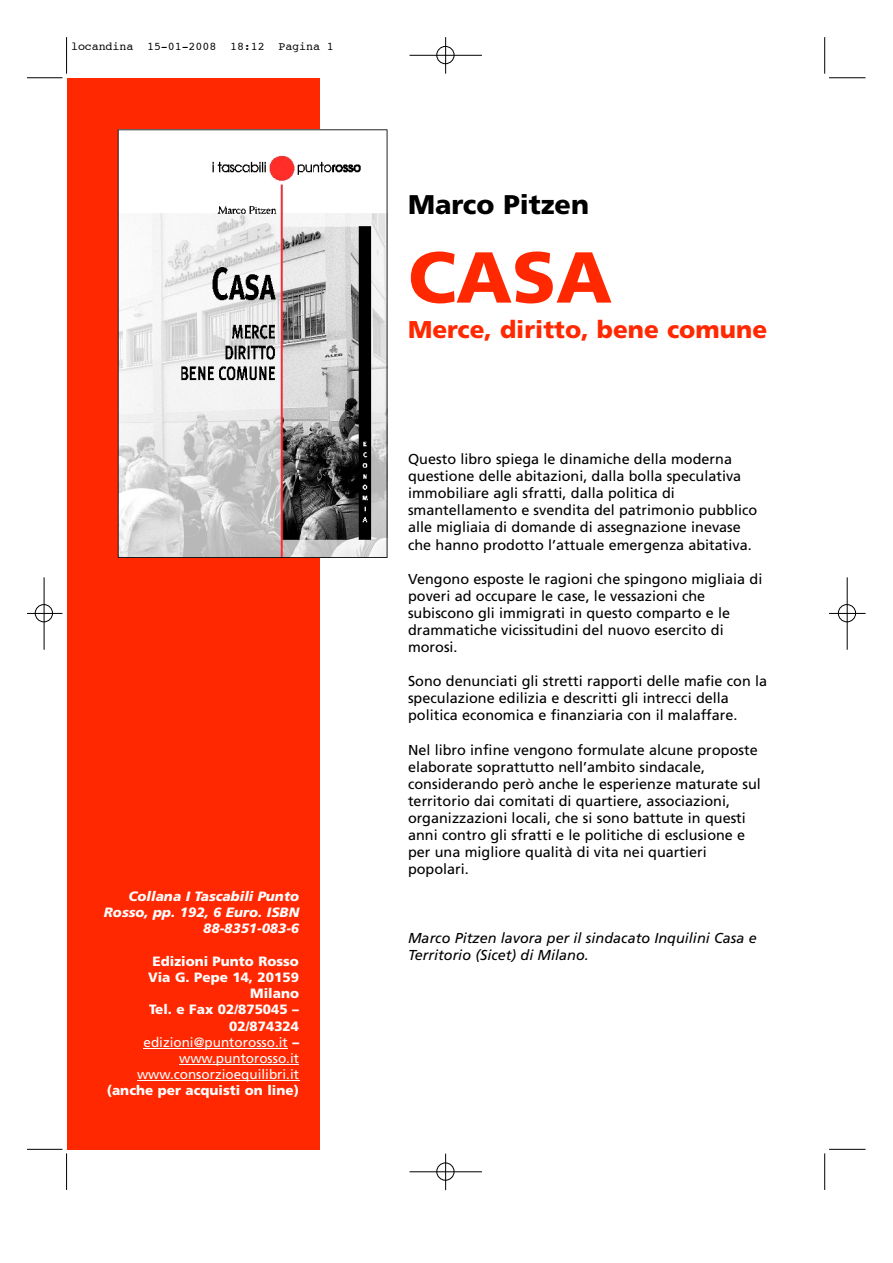
<style>
.page{position:relative;width:893px;height:1263px;background:#fff}
.page>*{position:absolute;margin:0;border:0;box-sizing:border-box;transform-origin:0 0}
.t1{font:900 72px "Frutiger";color:#ff2800}
.t2{font:900 27px "Frutiger";color:#000}
.t3{font:900 24.3px "Frutiger";color:#ff2800}
.t4{font:14.4px/17.1px "Frutiger";color:#000}
.t5{font:italic 14.4px/17.1px "Frutiger";color:#000}
.t6{font:900 13.5px/16.2px "Frutiger";color:#fff;text-align:right}
.t7{font:italic 900 13.5px/16.2px "Frutiger";color:#fff;text-align:right}
.t8{font:11.7px "Courier";letter-spacing:-.01em;color:#000}
.s1{font-weight:400}
</style>
<div class="page">
<div style="left:67px;top:78px;width:252px;height:1071px;background:#ff2800"></div>
<svg style="left:118px;top:129px;width:269px;height:429px;background:#c9c7c7"></svg>
<hr style="left:143px;top:1048px;width:105px;height:1px;background:#fff">
<hr style="left:248px;top:1048px;width:40px;height:1px;background:#fff">
<hr style="left:179px;top:1064px;width:34px;height:1px;background:#fff">
<hr style="left:212px;top:1064px;width:47px;height:1px;background:#fff">
<hr style="left:259px;top:1064px;width:40px;height:1px;background:#fff">
<hr style="left:137px;top:1080px;width:34px;height:1px;background:#fff">
<hr style="left:170px;top:1080px;width:45px;height:1px;background:#fff">
<hr style="left:215px;top:1080px;width:84px;height:1px;background:#fff">
<hr style="left:27px;top:78px;width:35px;height:1px;background:#000">
<hr style="left:66px;top:37px;width:1px;height:37px;background:#000">
<hr style="left:829px;top:78px;width:36px;height:1px;background:#000">
<hr style="left:824px;top:37px;width:1px;height:37px;background:#000">
<hr style="left:27px;top:1149px;width:35px;height:1px;background:#000">
<hr style="left:66px;top:1153px;width:1px;height:37px;background:#000">
<hr style="left:829px;top:1149px;width:36px;height:1px;background:#000">
<hr style="left:824px;top:1153px;width:1px;height:37px;background:#000">
<hr style="left:409px;top:55px;width:73px;height:1px;background:#000">
<hr style="left:445px;top:37px;width:1px;height:37px;background:#000">
<svg style="left:435px;top:45px;width:20px;height:20px"></svg>
<hr style="left:409px;top:1172px;width:73px;height:1px;background:#000">
<hr style="left:445px;top:1154px;width:1px;height:36px;background:#000">
<svg style="left:435px;top:1162px;width:20px;height:20px"></svg>
<hr style="left:829px;top:613px;width:36px;height:1px;background:#000">
<hr style="left:846px;top:577px;width:1px;height:73px;background:#000">
<svg style="left:837px;top:603px;width:19px;height:20px"></svg>
<hr style="left:27px;top:613px;width:35px;height:1px;background:#000">
<hr style="left:44px;top:577px;width:1px;height:73px;background:#000">
<svg style="left:34px;top:603px;width:20px;height:20px"></svg>
<p class="t8" style="left:71px;top:41px;width:264px">locandina 15-01-2008 18:12 Pagina 1</p>
<p class="t7" style="left:104px;top:889px;width:197px">Collana I Tascabili Punto<br>Rosso, pp. 192, 6 Euro. ISBN<br>88-8351-083-6</p>
<p class="t6" style="left:137px;top:954px;width:164px">Edizioni Punto Rosso<br>Via G. Pepe 14, 20159<br>Milano<br>Tel. e Fax 02/875045 –<br>02/874324 <span class="s1">edizioni@puntorosso.it</span> – <span class="s1">www.puntorosso.it www.consorzioequilibri.it</span></p>
<p class="t6" style="left:107px;top:1084px;width:194px">(anche per acquisti on line)</p>
<h2 class="t2" style="left:408px;top:193px;width:182px">Marco Pitzen</h2>
<h1 class="t1" style="left:408px;top:249px;width:205px">CASA</h1>
<h3 class="t3" style="left:408px;top:320px;width:361px">Merce, diritto, bene comune</h3>
<p class="t4" style="left:408px;top:452px;width:351px">Questo libro spiega le dinamiche della moderna questione delle abitazioni, dalla bolla speculativa immobiliare agli sfratti, dalla politica di smantellamento e svendita del patrimonio pubblico alle migliaia di domande di assegnazione inevase che hanno prodotto l’attuale emergenza abitativa.</p>
<p class="t4" style="left:408px;top:571px;width:356px">Vengono esposte le ragioni che spingono migliaia di poveri ad occupare le case, le vessazioni che subiscono gli immigrati in questo comparto e le drammatiche vicissitudini del nuovo esercito di morosi.</p>
<p class="t4" style="left:408px;top:674px;width:360px">Sono denunciati gli stretti rapporti delle mafie con la speculazione edilizia e descritti gli intrecci della politica economica e finanziaria con il malaffare.</p>
<p class="t4" style="left:408px;top:742px;width:354px">Nel libro infine vengono formulate alcune proposte elaborate soprattutto nell’ambito sindacale, considerando però anche le esperienze maturate sul territorio dai comitati di quartiere, associazioni, organizzazioni locali, che si sono battute in questi anni contro gli sfratti e le politiche di esclusione e per una migliore qualità di vita nei quartieri popolari.</p>
<p class="t5" style="left:408px;top:930px;width:350px">Marco Pitzen lavora per il sindacato Inquilini Casa e<br>Territorio (Sicet) di Milano.</p>
</div>
